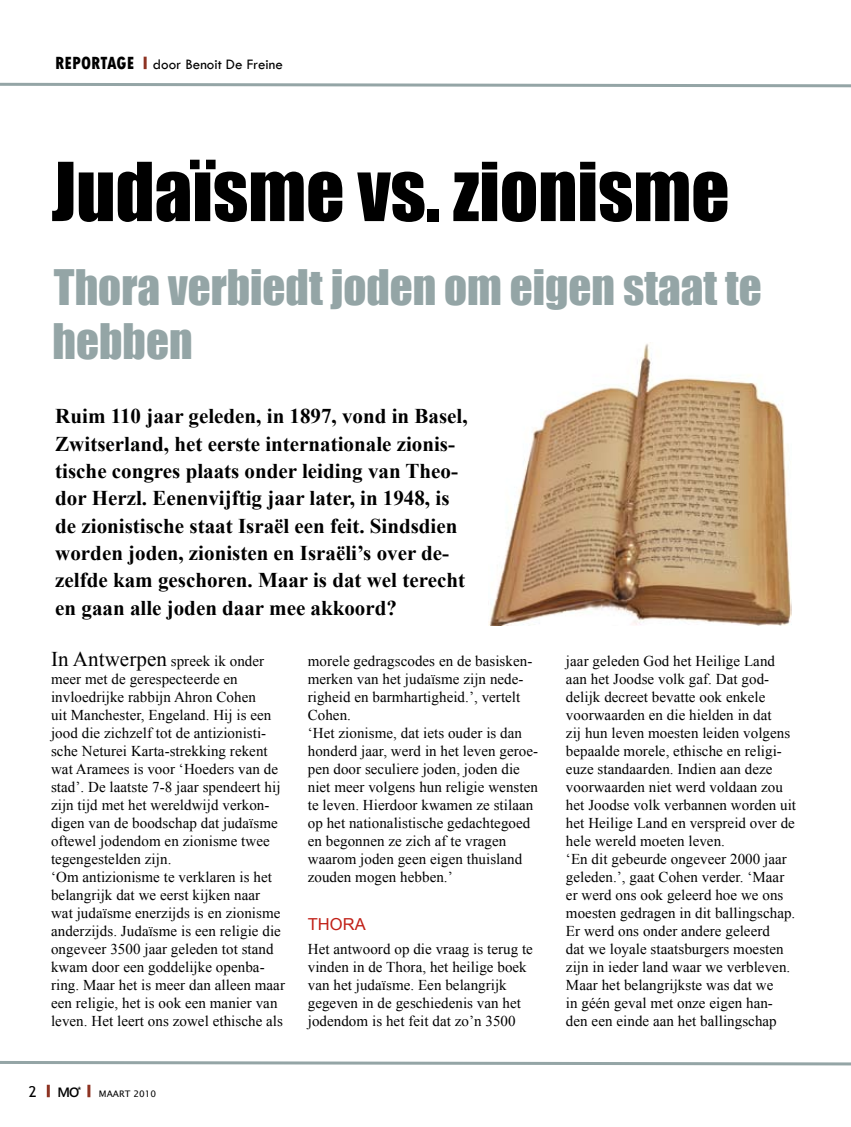
<style>
.page{position:relative;width:851px;height:1127px;background:#fff}
.page>*{position:absolute;margin:0;border:0;box-sizing:border-box;transform-origin:0 0}
.t1{font:75px "Impact";color:#000}
.t2{font:45px/54px "Impact";color:#94a5a6}
.t3{font:700 21px/27.3px "Times New Roman";color:#000}
.t4{font:800 condensed 18.6px "Tw Cen";color:#000}
.t5{font:16.5px "Arial";letter-spacing:.005em;color:#c12017}
.t6{font:15px/18px "Times New Roman";letter-spacing:.005em;color:#000}
.t7{font:15px "Tw Cen";color:#000}
.t8{font:600 13.5px "Segoe Media Center";color:#000}
.t9{font:9px "Lucida Sans";color:#000}
.s1{font-size:21px}
</style>
<div class="page">
<svg style="left:144px;top:57px;width:3px;height:12px"></svg>
<svg style="left:47px;top:1085px;width:3px;height:12px"></svg>
<svg style="left:87px;top:1085px;width:3px;height:12px"></svg>
<svg style="left:0;top:82px;width:850px;height:6px"></svg>
<svg style="left:0;top:1061px;width:850px;height:5px"></svg>
<img style="left:489px;top:343px;width:302px;height:283px">
<p class="t4" style="left:55px;top:52px;width:80px">REPORTAGE</p>
<p class="t7" style="left:153px;top:55px;width:131px">door Benoit De Freine</p>
<h1 class="t1" style="left:51px;top:133px;width:679px">Judaïsme vs. zionisme</h1>
<h2 class="t2" style="left:53px;top:259px;width:710px">Thora verbiedt joden om eigen staat te hebben</h2>
<p class="t3" style="left:55px;top:402px;width:414px">Ruim 110 jaar geleden, in 1897, vond in Basel, Zwitserland, het eerste internationale zionis&shy;tische congres plaats onder leiding van Theo&shy;dor Herzl. Eenenvijftig jaar later, in 1948, is de zionistische staat Israël een feit. Sindsdien worden joden, zionisten en Israëli’s over de&shy;zelfde kam geschoren. Maar is dat wel terecht en gaan alle joden daar mee akkoord?</p>
<p class="t6" style="left:51px;top:652px;width:235px"><span class="s1">In Antwerpen</span> spreek ik onder meer met de gerespecteerde en invloedrijke rabbijn Ahron Cohen<br>uit Manchester, Engeland. Hij is een jood die zichzelf tot de antizionisti&shy;sche Neturei Karta-strekking rekent wat Aramees is voor ‘Hoeders van de stad’. De laatste 7-8 jaar spendeert hij zijn tijd met het wereldwijd verkon&shy;digen van de boodschap dat judaïsme oftewel jodendom en zionisme twee tegengestelden zijn.<br>‘Om antizionisme te verklaren is het belangrijk dat we eerst kijken naar wat judaïsme enerzijds is en zionisme anderzijds. Judaïsme is een religie die ongeveer 3500 jaar geleden tot stand kwam door een goddelijke openba&shy;ring. Maar het is meer dan alleen maar een religie, het is ook een manier van leven. Het leert ons zowel ethische als</p>
<p class="t6" style="left:308px;top:652px;width:232px">morele gedragscodes en de basisken&shy;merken van het judaïsme zijn nede&shy;righeid en barmhartigheid.’, vertelt<br>Cohen.<br>‘Het zionisme, dat iets ouder is dan honderd jaar, werd in het leven geroe&shy;pen door seculiere joden, joden die niet meer volgens hun religie wensten te leven. Hierdoor kwamen ze stilaan op het nationalistische gedachtegoed en begonnen ze zich af te vragen waarom joden geen eigen thuisland zouden mogen hebben.’</p>
<p class="t5" style="left:308px;top:913px;width:60px">THORA</p>
<p class="t6" style="left:308px;top:940px;width:227px">Het antwoord op die vraag is terug te vinden in de Thora, het heilige boek van het judaïsme. Een belangrijk gegeven in de geschiedenis van het jodendom is het feit dat zo’n 3500</p>
<p class="t8" style="left:57px;top:1084px;width:26px">MO<sup>*</sup></p>
<p class="t9" style="left:99px;top:1089px;width:59px">MAART 2010</p>
<p class="t6" style="left:566px;top:652px;width:231px">jaar geleden God het Heilige Land aan het Joodse volk gaf. Dat god&shy;delijk decreet bevatte ook enkele voorwaarden en die hielden in dat<br>zij hun leven moesten leiden volgens bepaalde morele, ethische en religi&shy;euze standaarden. Indien aan deze voorwaarden niet werd voldaan zou het Joodse volk verbannen worden uit het Heilige Land en verspreid over de hele wereld moeten leven.<br>‘En dit gebeurde ongeveer 2000 jaar geleden.’, gaat Cohen verder. ‘Maar er werd ons ook geleerd hoe we ons moesten gedragen in dit ballingschap.<br>Er werd ons onder andere geleerd<br>dat we loyale staatsburgers moesten zijn in ieder land waar we verbleven.<br>Maar het belangrijkste was dat we<br>in géén geval met onze eigen han&shy;den een einde aan het ballingschap</p>
</div>
